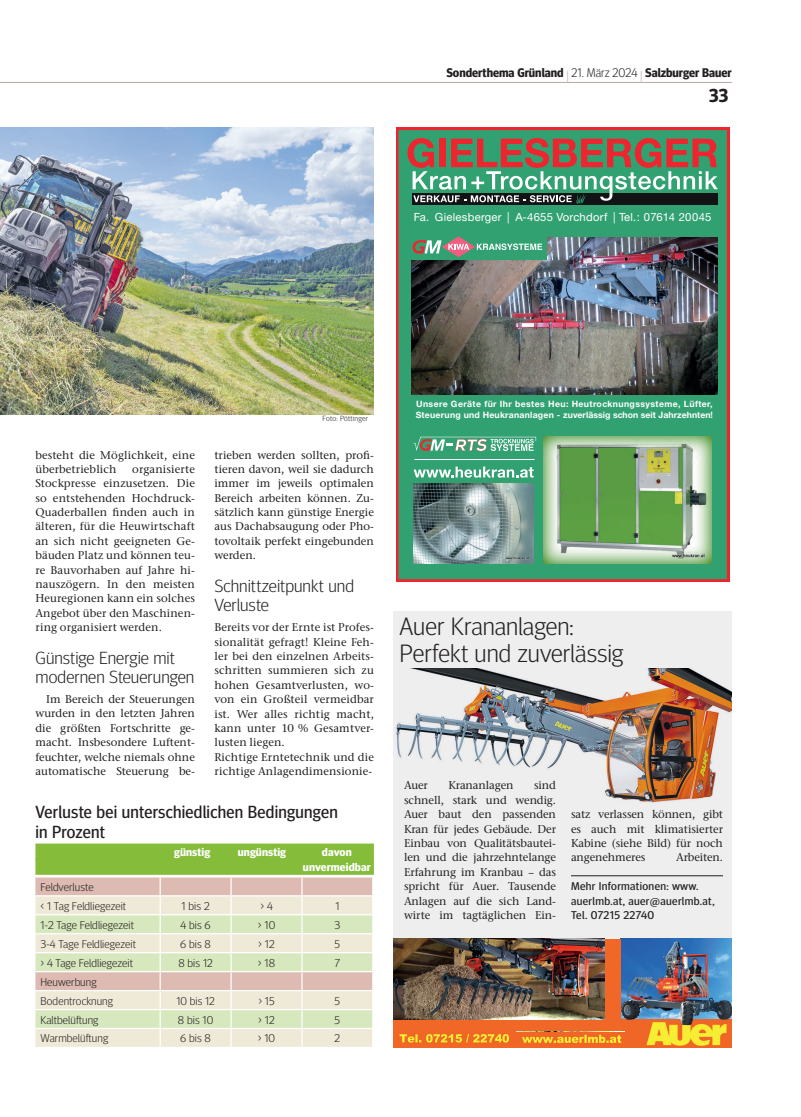
<style>
.page{position:relative;width:801px;height:1117px;background:#fff}
.page>*{position:absolute;margin:0;border:0;box-sizing:border-box;transform-origin:0 0}
.t1{font:300 25px/26.2px "Meta Head OT";color:#231f20;scale:1.05 1}
.t2{font:700 18.75px "Meta Head OT";color:#231f20}
.t3{font:300 17.5px/18.8px "Meta Head OT";color:#231f20;scale:1.05 1}
.t4{font:17.5px/20px "Meta Head OT";letter-spacing:.015em;color:#231f20}
.t5{font:700 12.5px "Meta Head OT";color:#231f20}
.t6{font:500 11.25px/14.4px "Stone Serif ITC Pro";letter-spacing:.01em;color:#231f20;text-align:justify}
.t7{font:300 11.25px/18.9px "Meta Head OT";letter-spacing:.01em;color:#231f20;scale:1.05 1}
.t8{font:11.25px/14.4px "Meta Head OT";letter-spacing:.03em;color:#231f20;scale:1.05 1}
.t9{font:11.25px "Helvetica Neue CE";letter-spacing:.025em;color:#fff}
.t10{font:700 11.25px/15px "Meta Head OT";letter-spacing:.01em;color:#fff;text-align:center;scale:1.05 1}
.t11{font:500 11.25px "Stone Serif ITC Pro";letter-spacing:-.01em;color:#231f20}
.t12{font:700 8.75px/10.5px "Helvetica Neue CE";letter-spacing:.025em;color:#fff}
.t13{font:300 7.5px "Meta Head OT";letter-spacing:.03em;color:#231f20;scale:1.05 1}
.s1{font-weight:300;color:#b5a9a5}
.s2{font-weight:300}
</style>
<div class="page">
<hr style="left:0;top:82px;width:732px;height:1px;background:#b5a9a5">
<div style="left:393px;top:610px;width:339px;height:337px;background:#eeeeef"></div>
<img style="left:396px;top:668px;width:336px;height:135px">
<img style="left:0;top:128px;width:374px;height:287px">
<svg style="left:396px;top:128px;width:333px;height:453px;background:#45936b"></svg>
<svg style="left:407px;top:138px;width:311px;height:66px;background:#6f7b65"></svg>
<img style="left:411px;top:237px;width:306px;height:158px">
<div style="left:407px;top:234px;width:139px;height:26px;background:#31a172"></div>
<svg style="left:414px;top:466px;width:120px;height:11px"></svg>
<hr style="left:414px;top:459px;width:120px;height:1px;background:#fff">
<svg style="left:412px;top:236px;width:130px;height:21px"></svg>
<div style="left:405px;top:395px;width:315px;height:30px;background:#31a172"></div>
<img style="left:543px;top:436px;width:168px;height:127px">
<svg style="left:414px;top:436px;width:122px;height:15px;background:#7db79a"></svg>
<img style="left:414px;top:483px;width:120px;height:80px">
<img style="left:393px;top:938px;width:212px;height:81px">
<div style="left:393px;top:1019px;width:228px;height:28px;background:#f06727"></div>
<img style="left:621px;top:938px;width:111px;height:81px">
<img style="left:621px;top:1019px;width:111px;height:28px">
<img style="left:399px;top:1034px;width:110px;height:9px">
<img style="left:516px;top:1031px;width:109px;height:13px">
<div style="left:605px;top:938px;width:16px;height:91px;background:#f06727"></div>
<div style="left:35px;top:843px;width:339px;height:16px;background:#85bd3b"></div>
<div style="left:35px;top:858px;width:339px;height:16px;background:#85bd3b"></div>
<div style="left:35px;top:877px;width:337px;height:18px;background:#ddbbb3"></div>
<div style="left:35px;top:896px;width:337px;height:150px;background:#efe9d7"></div>
<svg style="left:35px;top:915px;width:337px;height:112px;background:#e1e1c7"></svg>
<hr style="left:35px;top:913px;width:125px;height:2px;background:#fff">
<hr style="left:160px;top:913px;width:71px;height:2px;background:#fff">
<hr style="left:231px;top:913px;width:71px;height:2px;background:#fff">
<hr style="left:302px;top:913px;width:71px;height:2px;background:#fff">
<hr style="left:35px;top:932px;width:125px;height:2px;background:#fff">
<hr style="left:160px;top:932px;width:71px;height:2px;background:#fff">
<hr style="left:231px;top:932px;width:71px;height:2px;background:#fff">
<hr style="left:302px;top:932px;width:71px;height:2px;background:#fff">
<hr style="left:35px;top:951px;width:125px;height:2px;background:#fff">
<hr style="left:160px;top:951px;width:71px;height:2px;background:#fff">
<hr style="left:231px;top:951px;width:71px;height:2px;background:#fff">
<hr style="left:302px;top:951px;width:71px;height:2px;background:#fff">
<hr style="left:35px;top:970px;width:125px;height:2px;background:#fff">
<hr style="left:160px;top:970px;width:71px;height:2px;background:#fff">
<hr style="left:231px;top:970px;width:71px;height:2px;background:#fff">
<hr style="left:302px;top:970px;width:71px;height:2px;background:#fff">
<hr style="left:35px;top:989px;width:125px;height:1px;background:#fff">
<hr style="left:160px;top:989px;width:71px;height:1px;background:#fff">
<hr style="left:231px;top:989px;width:71px;height:1px;background:#fff">
<hr style="left:302px;top:989px;width:71px;height:1px;background:#fff">
<hr style="left:35px;top:1008px;width:125px;height:1px;background:#fff">
<hr style="left:160px;top:1008px;width:71px;height:1px;background:#fff">
<hr style="left:231px;top:1008px;width:71px;height:1px;background:#fff">
<hr style="left:302px;top:1008px;width:71px;height:1px;background:#fff">
<hr style="left:35px;top:1027px;width:125px;height:1px;background:#fff">
<hr style="left:160px;top:1027px;width:71px;height:1px;background:#fff">
<svg style="left:160px;top:877px;width:1px;height:169px"></svg>
<hr style="left:231px;top:1027px;width:71px;height:1px;background:#fff">
<svg style="left:230px;top:877px;width:2px;height:169px"></svg>
<hr style="left:302px;top:1027px;width:71px;height:1px;background:#fff">
<svg style="left:301px;top:877px;width:2px;height:169px"></svg>
<svg style="left:372px;top:877px;width:1px;height:151px"></svg>
<hr style="left:571px;top:875px;width:152px;height:1px;background:#231f20">
<p class="t5" style="left:446px;top:65px;width:287px">Sonderthema Grünland <span class="s1">|</span> <span class="s2">21. März 2024</span> <span class="s1">|</span> Salzburger Bauer</p>
<h2 class="t2" style="left:709px;top:84px;width:21px">33</h2>
<p class="t9" style="left:414px;top:210px;width:299px">Fa. Gielesberger | A-4655 Vorchdorf | Tel.: 07614 20045</p>
<p class="t6" style="left:35px;top:447px;width:161px">besteht die Möglichkeit, eine überbetrieblich</p>
<p class="t6" style="left:35px;top:462px;width:161px;text-indent:97px">organisierte Stockpresse einzusetzen. Die so entstehenden Hochdruck-Quaderballen finden auch in älteren, für die Heuwirtschaft an sich nicht geeigneten Ge&shy;bäuden Platz und können teu&shy;re Bauvorhaben auf Jahre hi&shy;nauszögern. In den meisten Heuregionen kann ein solches Angebot über den Maschinen&shy;ring organisiert werden.</p>
<h3 class="t3" style="left:35px;top:648px;width:153px">Günstige Energie mit modernen Steuerungen</h3>
<p class="t6" style="left:35px;top:692px;width:161px;text-indent:11px">Im Bereich der Steuerungen wurden in den letzten Jahren die größten Fortschritte ge&shy;macht. Insbesondere Luftent&shy;feuchter, welche niemals ohne automatische Steuerung be-</p>
<p class="t13" style="left:322px;top:414px;width:45px">Foto: Pöttinger</p>
<p class="t6" style="left:214px;top:447px;width:161px">trieben werden sollten, profi&shy;tieren davon, weil sie dadurch immer im jeweils optimalen Bereich arbeiten können. Zu&shy;sätzlich kann günstige Energie aus Dachabsaugung oder Pho&shy;tovoltaik perfekt eingebunden werden.</p>
<h3 class="t3" style="left:214px;top:576px;width:135px">Schnittzeitpunkt und<br>Verluste</h3>
<p class="t6" style="left:214px;top:620px;width:161px;text-align:left">Bereits vor der Ernte ist Profes&shy;sionalität gefragt! Kleine Feh&shy;ler bei den einzelnen Arbeits&shy;schritten summieren sich zu hohen Gesamtverlusten, wo&shy;von ein Großteil vermeidbar ist. Wer alles richtig macht, kann unter 10 % Gesamtver&shy;lusten liegen.<br>Richtige Erntetechnik und die richtige Anlagendimensionie-</p>
<h3 class="t4" style="left:35px;top:801px;width:304px">Verluste bei unterschiedlichen Bedingungen in Prozent</h3>
<p class="t10" style="left:174px;top:845px;width:36px">günstig</p>
<p class="t10" style="left:238px;top:845px;width:48px">ungünstig</p>
<p class="t10" style="left:303px;top:845px;width:66px">davon unvermeidbar</p>
<p class="t7" style="left:40px;top:877px;width:83px">Feldverluste<br>&lt; 1 Tag Feldliegezeit</p>
<p class="t7" style="left:182px;top:896px;width:28px">1 bis 2</p>
<p class="t7" style="left:260px;top:896px;width:13px">&gt; 4</p>
<p class="t7" style="left:335px;top:896px;width:5px">1</p>
<p class="t7" style="left:40px;top:914px;width:91px">1-2 Tage Feldliegezeit</p>
<p class="t7" style="left:181px;top:914px;width:30px">4 bis 6</p>
<p class="t7" style="left:258px;top:914px;width:18px">&gt; 10</p>
<p class="t7" style="left:334px;top:914px;width:7px">3</p>
<p class="t7" style="left:40px;top:933px;width:92px">3-4 Tage Feldliegezeit</p>
<p class="t7" style="left:180px;top:933px;width:31px">6 bis 8</p>
<p class="t7" style="left:258px;top:933px;width:17px">&gt; 12</p>
<p class="t7" style="left:335px;top:933px;width:7px">5</p>
<p class="t7" style="left:40px;top:952px;width:90px">&gt; 4 Tage Feldliegezeit</p>
<p class="t7" style="left:178px;top:952px;width:34px">8 bis 12</p>
<p class="t7" style="left:258px;top:952px;width:18px">&gt; 18</p>
<p class="t7" style="left:335px;top:952px;width:7px">7</p>
<p class="t7" style="left:40px;top:971px;width:71px">Heuwerbung<br>Bodentrocknung</p>
<p class="t7" style="left:176px;top:990px;width:38px">10 bis 12</p>
<p class="t7" style="left:258px;top:990px;width:17px">&gt; 15</p>
<p class="t7" style="left:335px;top:990px;width:7px">5</p>
<p class="t7" style="left:40px;top:1009px;width:57px">Kaltbelüftung</p>
<p class="t7" style="left:178px;top:1009px;width:35px">8 bis 10</p>
<p class="t7" style="left:258px;top:1009px;width:17px">&gt; 12</p>
<p class="t7" style="left:335px;top:1009px;width:7px">5</p>
<p class="t7" style="left:40px;top:1028px;width:66px">Warmbelüftung</p>
<p class="t7" style="left:180px;top:1028px;width:31px">6 bis 8</p>
<p class="t7" style="left:258px;top:1028px;width:18px">&gt; 10</p>
<p class="t7" style="left:335px;top:1028px;width:7px">2</p>
<p class="t12" style="left:416px;top:399px;width:299px">Unsere Geräte für Ihr bestes Heu: Heutrocknungssysteme, Lüfter,<br>Steuerung und Heukrananlagen - zuverlässig schon seit Jahrzehnten!</p>
<h1 class="t1" style="left:400px;top:613px;width:215px">Auer Krananlagen:<br>Perfekt und zuverlässig</h1>
<p class="t6" style="left:404px;top:778px;width:153px;text-indent:130px">sind schnell, stark und wendig.<br>Auer baut den passenden Kran für jedes Gebäude. Der Einbau von Qualitätsbautei&shy;len und die jahrzehntelange Erfahrung im Kranbau – das spricht für Auer. Tausende Anlagen auf die sich Land&shy;wirte im tagtäglichen Ein-</p>
<p class="t6" style="left:404px;top:778px;width:25px">Auer</p>
<p class="t11" style="left:448px;top:778px;width:66px">Krananlagen</p>
<p class="t6" style="left:571px;top:807px;width:153px">satz verlassen können, gibt es auch mit klimatisierter Kabine (siehe Bild) für noch angenehmeres</p>
<p class="t11" style="left:676px;top:850px;width:48px">Arbeiten.</p>
<p class="t8" style="left:571px;top:878px;width:138px">Mehr Informationen: www. auerlmb.at, auer@auerlmb.at,<br>Tel. 07215 22740</p>
</div>
